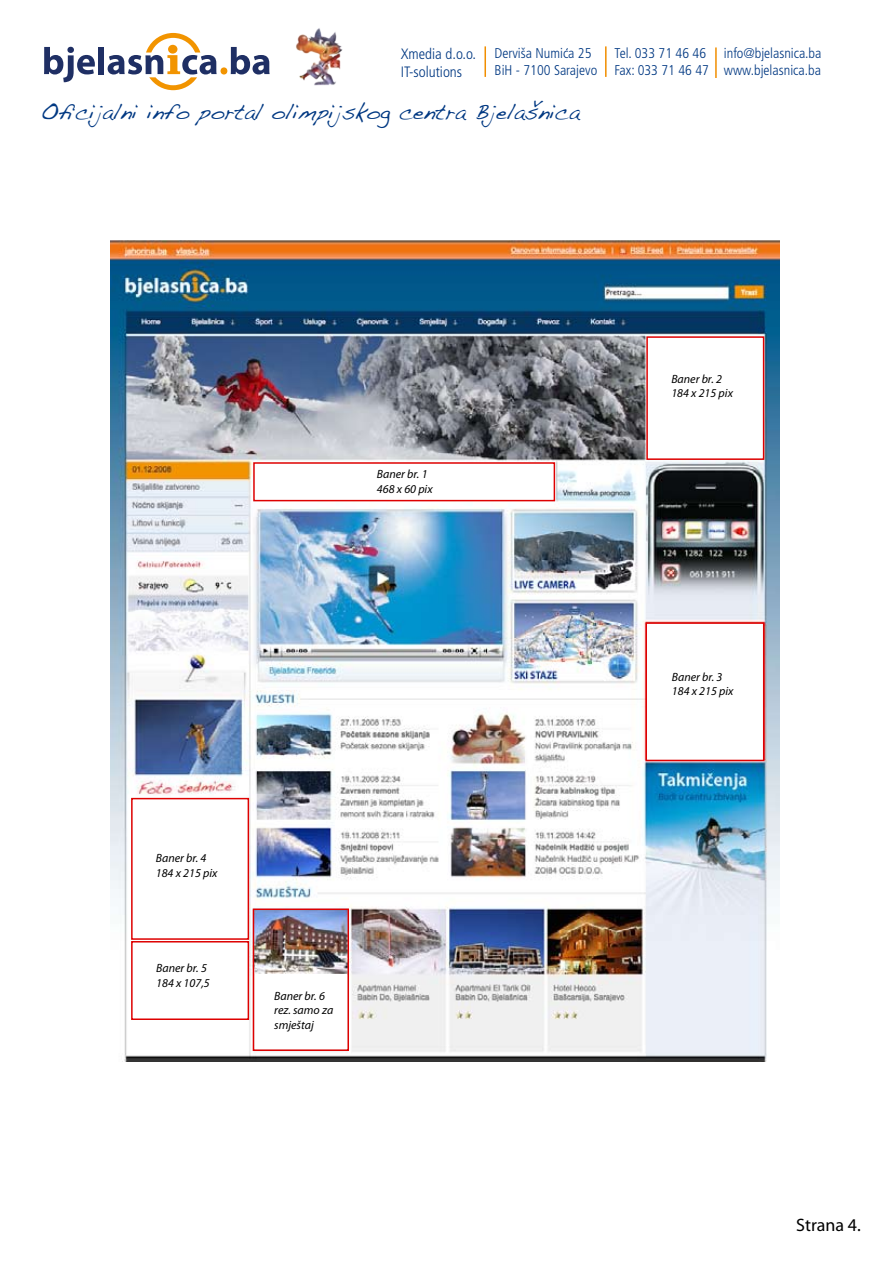
<style>
.page{position:relative;width:893px;height:1263px;background:#fff}
.page>*{position:absolute;margin:0;border:0;box-sizing:border-box;transform-origin:0 0}
.t1{font:21.9px "Handwriting Dakota";color:#003882}
.t2{font:18px "Myriad Pro";color:#000}
.t3{font:300 condensed 15px/18px "Frutiger";color:#003882}
.t4{font:300 condensed 14.1px/17px "Frutiger";color:#003882}
.t5{font:italic 12px/14.4px "Myriad Pro";color:#000}
</style>
<div class="page">
<img style="left:111px;top:241px;width:668px;height:821px">
<svg style="left:44px;top:47px;width:51px;height:35px"></svg>
<div style="left:98px;top:47px;width:6px;height:27px;background:#1f2f64"></div>
<svg style="left:108px;top:33px;width:109px;height:57px"></svg>
<div style="left:221px;top:67px;width:6px;height:8px;background:#f29400;border-radius:50%"></div>
<svg style="left:231px;top:47px;width:39px;height:28px"></svg>
<img style="left:296px;top:28px;width:47px;height:58px">
<hr style="left:605px;top:46px;width:2px;height:31px;background:#f18e00">
<hr style="left:484px;top:46px;width:2px;height:31px;background:#f18e00">
<hr style="left:715px;top:47px;width:2px;height:31px;background:#f18e00">
<div style="left:255px;top:974px;width:92px;height:74px;background:#fff"></div>
<div style="left:253px;top:462px;width:302px;height:39px;background:#fff;border:2px solid #de0000"></div>
<div style="left:645px;top:622px;width:119px;height:139px;background:#fff;border:2px solid #de0000"></div>
<div style="left:646px;top:336px;width:118px;height:124px;background:#fff;border:2px solid #de0000"></div>
<div style="left:131px;top:798px;width:118px;height:142px;background:#fff;border:2px solid #de0000"></div>
<div style="left:131px;top:941px;width:118px;height:79px;background:#fff;border:2px solid #de0000"></div>
<div style="left:253px;top:908px;width:96px;height:143px;border:2px solid #de0000"></div>
<p class="t3" style="left:401px;top:45px;width:77px">Xmedia d.o.o.<br>IT-solutions</p>
<p class="t4" style="left:495px;top:45px;width:104px">Derviša Numica 25<br>BiH - 7100 Sarajevo</p>
<p class="t4" style="left:614px;top:45px;width:96px">Tel. 033 71 46 46<br>Fax: 033 71 46 47</p>
<p class="t4" style="left:724px;top:45px;width:99px">info@bjelasnica.ba www.bjelasnica.ba</p>
<h1 class="t1" style="left:41px;top:99px;width:540px">Oficijalni info portal olimpijskog centra Bjelašnica</h1>
<p class="t5" style="left:377px;top:467px;width:57px">Baner br. 1<br>468 x 60 pix</p>
<p class="t5" style="left:156px;top:851px;width:63px">Baner br. 4<br>184 x 215 pix</p>
<p class="t5" style="left:156px;top:961px;width:55px">Baner br. 5<br>184 x 107,5</p>
<p class="t5" style="left:274px;top:989px;width:61px">Baner br. 6 rez. samo za smještaj</p>
<p class="t5" style="left:671px;top:372px;width:63px">Baner br. 2<br>184 x 215 pix</p>
<p class="t5" style="left:672px;top:670px;width:63px">Baner br. 3<br>184 x 215 pix</p>
<h2 class="t2" style="left:796px;top:1214px;width:66px">Strana 4.</h2>
</div>
